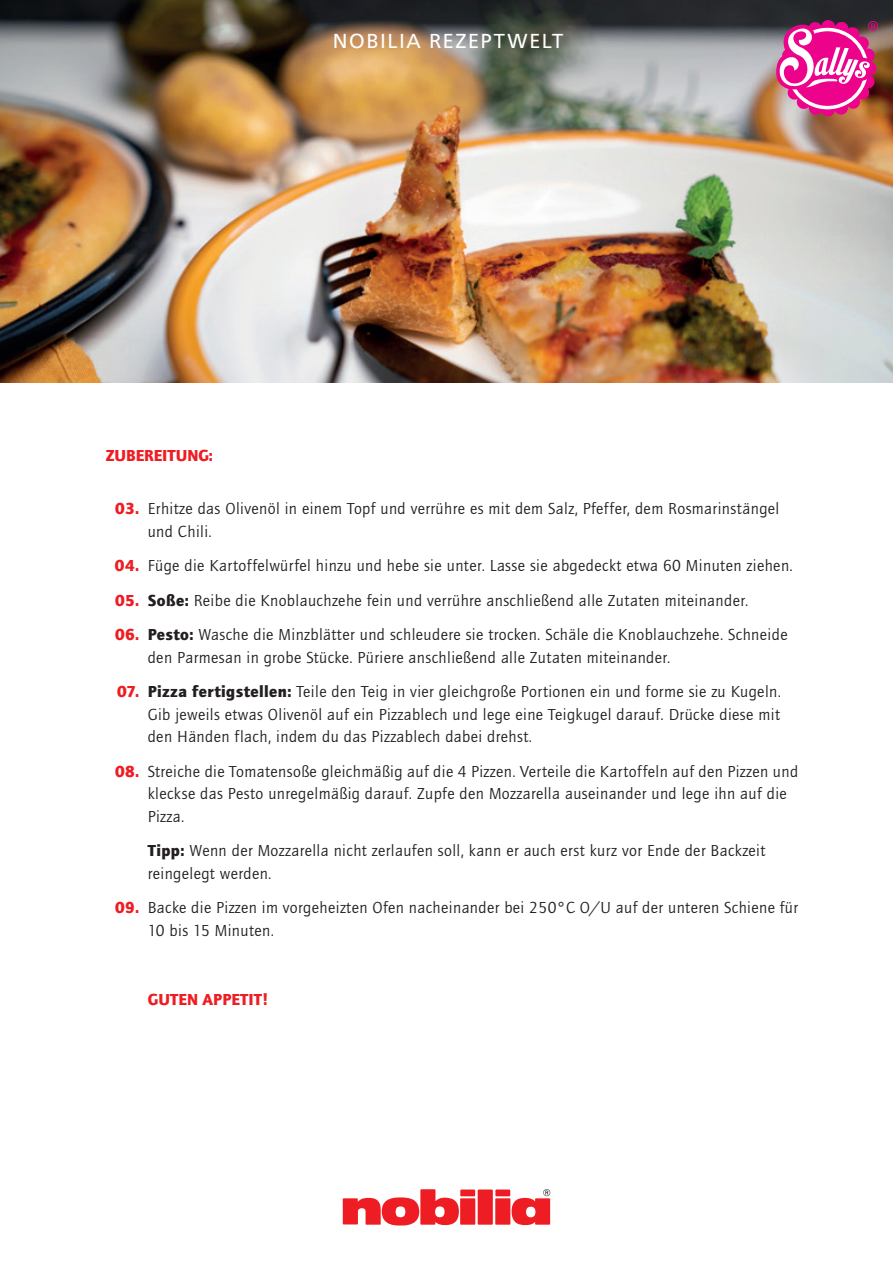
<style>
.page{position:relative;width:893px;height:1263px;background:#fff}
.page>*{position:absolute;margin:0;border:0;box-sizing:border-box;transform-origin:0 0}
.t1{font:21px "Frutus T";letter-spacing:.075em;color:#fff}
.t2{font:16.5px/22.5px "Quay Itc T Boo";letter-spacing:.025em;color:#231f20}
.t3{font:900 16.5px "Quay Itc T";letter-spacing:.005em;color:#ee1d23}
.s1{font-family:"Quay Itc T";font-weight:900;color:#ee1d23}
.s2{font-family:"Quay Itc T";font-weight:900}
</style>
<div class="page">
<img style="left:0;top:0;width:893px;height:383px">
<svg style="left:343px;top:1189px;width:207px;height:36px"></svg>
<svg style="left:776px;top:21px;width:102px;height:95px"></svg>
<p class="t1" style="left:333px;top:29px;width:232px">NOBILIA REZEPTWELT</p>
<p class="t3" style="left:106px;top:446px;width:109px">ZUBEREITUNG:</p>
<p class="t2" style="left:148px;top:498px;width:633px;text-indent:-33px"><span class="s1">03.</span> Erhitze das Olivenöl in einem Topf und verrühre es mit dem Salz, Pfeffer, dem Rosmarinstängel und Chili.</p>
<p class="t2" style="left:115px;top:555px;width:679px"><span class="s1">04.</span> Füge die Kartoffelwürfel hinzu und hebe sie unter. Lasse sie abgedeckt etwa 60 Minuten ziehen.</p>
<p class="t2" style="left:115px;top:589px;width:635px"><span class="s1">05.</span> <span class="s2">Soße:</span> Reibe die Knoblauchzehe fein und verrühre anschließend alle Zutaten miteinander.</p>
<p class="t2" style="left:148px;top:624px;width:641px;text-indent:-33px"><span class="s1">06.</span> <span class="s2">Pesto:</span> Wasche die Minzblätter und schleudere sie trocken. Schäle die Knoblauchzehe. Schneide den Parmesan in grobe Stücke. Püriere anschließend alle Zutaten miteinander.</p>
<p class="t2" style="left:148px;top:681px;width:635px;text-align:justify;text-indent:-31px"><span class="s1">07.</span> <span class="s2">Pizza fertigstellen:</span> Teile den Teig in vier gleichgroße Portionen ein und forme sie zu Kugeln.<br>Gib jeweils etwas Olivenöl auf ein Pizzablech und lege eine Teigkugel darauf. Drücke diese mit den Händen flach, indem du das Pizzablech dabei drehst.</p>
<p class="t2" style="left:148px;top:760px;width:652px;text-indent:-33px"><span class="s1">08.</span> Streiche die Tomatensoße gleichmäßig auf die 4 Pizzen. Verteile die Kartoffeln auf den Pizzen und kleckse das Pesto unregelmäßig darauf. Zupfe den Mozzarella auseinander und lege ihn auf die<br>Pizza.</p>
<p class="t2" style="left:148px;top:840px;width:619px"><span class="s2">Tipp:</span> Wenn der Mozzarella nicht zerlaufen soll, kann er auch erst kurz vor Ende der Backzeit reingelegt werden.</p>
<p class="t2" style="left:148px;top:897px;width:652px;text-indent:-33px"><span class="s1">09.</span> Backe die Pizzen im vorgeheizten Ofen nacheinander bei 250°C O/U auf der unteren Schiene für<br>10 bis 15 Minuten.</p>
<p class="t3" style="left:148px;top:989px;width:122px">GUTEN APPETIT!</p>
</div>
